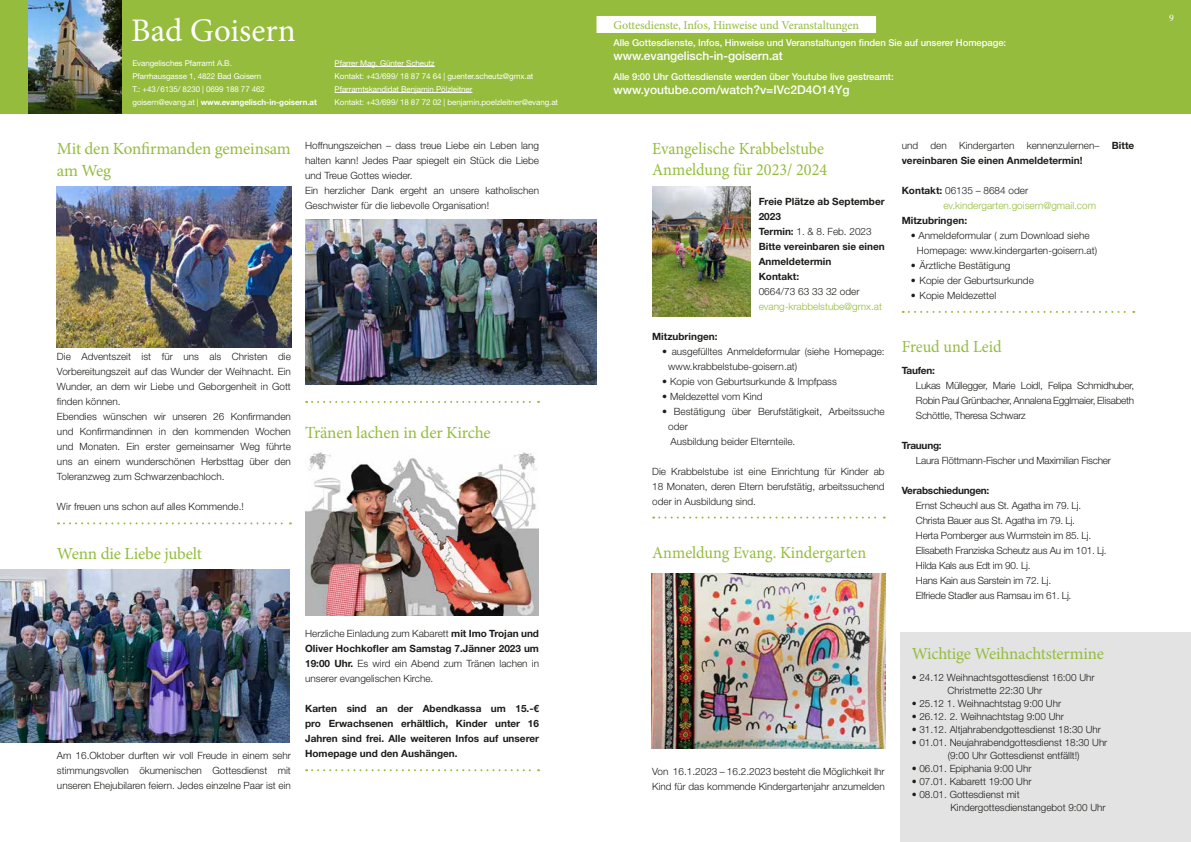
<style>
.page{position:relative;width:1191px;height:842px;background:#fff}
.page>*{position:absolute;margin:0;border:0;box-sizing:border-box;transform-origin:0 0}
.t1{font:32.9px "Minion Pro";letter-spacing:.005em;color:#fff}
.t2{font:17px/22px "Minion Pro";letter-spacing:-.01em;color:#95bc3d}
.t3{font:17px/20.4px "Minion Pro";letter-spacing:-.01em;color:#95bc3d;scale:.95 1}
.t4{font:500 12px "Helvetica Neue LT Std";letter-spacing:-.005em;color:#fff}
.t5{font:12px "Minion Pro";letter-spacing:-.01em;color:#95bc3d}
.t6{font:300 10px/15px "Helvetica Neue LT Std";color:#1d1d1b}
.t7{font:700 10px/15px "Helvetica Neue LT Std";color:#1d1d1b}
.t8{font:300 10px/15px "Helvetica Neue LT Std";letter-spacing:-.02em;color:#1d1d1b}
.t9{font:300 10px/15px "Helvetica Neue LT Std";color:#95bc3d}
.t10{font:700 10px "Helvetica Neue LT Std";letter-spacing:-.02em;color:#1d1d1b}
.t11{font:10px "Minion Pro";color:#fff}
.t12{font:500 9.5px "Helvetica Neue LT Std";letter-spacing:-.005em;color:#fff}
.t13{font:8px/13px "Helvetica Neue LT Std";letter-spacing:-.01em;color:#fff}
.s1{font-weight:700}
.s2{font-weight:300}
.s3{font-weight:700;color:#1d1d1b}
.s4{color:#1d1d1b}
</style>
<div class="page">
<div style="left:0;top:0;width:1191px;height:113px;background:#95bc3d"></div>
<img style="left:28px;top:0;width:94px;height:113px">
<div style="left:596px;top:16px;width:280px;height:17px;background:#fff"></div>
<svg style="left:653px;top:516px;width:231px;height:2px"></svg>
<svg style="left:902px;top:311px;width:232px;height:2px"></svg>
<hr style="left:334px;top:66px;width:101px;height:1px;background:#fff">
<hr style="left:334px;top:92px;width:138px;height:1px;background:#fff">
<div style="left:900px;top:633px;width:291px;height:209px;background:#e3e3e3"></div>
<svg style="left:58px;top:522px;width:233px;height:2px"></svg>
<svg style="left:306px;top:401px;width:233px;height:2px"></svg>
<svg style="left:306px;top:769px;width:233px;height:2px"></svg>
<img style="left:305px;top:451px;width:234px;height:165px">
<img style="left:651px;top:573px;width:234px;height:175px">
<img style="left:305px;top:220px;width:291px;height:165px">
<img style="left:0;top:570px;width:290px;height:172px">
<img style="left:57px;top:186px;width:234px;height:161px">
<img style="left:652px;top:186px;width:98px;height:131px">
<h1 class="t1" style="left:131px;top:8px;width:166px">Bad Goisern</h1>
<p class="t13" style="left:132px;top:56px;width:186px">Evangelisches Pfarramt A.B.<br>Pfarrhausgasse 1, 4822 Bad Goisern<br>T.: +43/6135/ 8230 | 0699 188 77 462 goisern@evang.at | <span class="s1">www.evangelisch-in-goisern.at</span></p>
<p class="t13" style="left:334px;top:56px;width:225px">Pfarrer Mag. Günter Scheutz<br>Kontakt: +43/699/ 18 87 74 64 | guenter.scheutz@gmx.at Pfarramtskandidat Benjamin Pölzleitner<br>Kontakt: +43/699/ 18 87 72 02 | benjamin.poelzleitner@evang.at</p>
<h2 class="t2" style="left:57px;top:138px;width:235px">Mit den Konfirmanden gemeinsam am Weg</h2>
<p class="t6" style="left:305px;top:138px;width:235px">Hoffnungszeichen – dass treue Liebe ein Leben lang halten kann! Jedes Paar spiegelt ein Stück die Liebe und Treue Gottes wieder.<br>Ein herzlicher Dank ergeht an unsere katholischen Geschwister für die liebevolle Organisation!</p>
<p class="t6" style="left:57px;top:349px;width:235px">Die Adventszeit ist für uns als Christen die Vorbereitungszeit auf das Wunder der Weihnacht. Ein Wunder, an dem wir Liebe und Geborgenheit in Gott finden können.<br>Ebendies wünschen wir unseren 26 Konfirmanden und Konfirmandinnen in den kommenden Wochen und Monaten. Ein erster gemeinsamer Weg führte uns an einem wunderschönen Herbsttag über den Toleranzweg zum Schwarzenbachloch.</p>
<p class="t6" style="left:57px;top:499px;width:188px">Wir freuen uns schon auf alles Kommende.!</p>
<h2 class="t2" style="left:57px;top:543px;width:146px">Wenn die Liebe jubelt</h2>
<h2 class="t2" style="left:305px;top:422px;width:187px">Tränen lachen in der Kirche</h2>
<p class="t6" style="left:57px;top:747px;width:235px;text-align:justify">Am 16.Oktober durften wir voll Freude in einem sehr stimmungsvollen ökumenischen Gottesdienst mit unseren Ehejubilaren feiern. Jedes einzelne Paar ist ein</p>
<p class="t6" style="left:305px;top:626px;width:235px;text-align:justify">Herzliche Einladung zum Kabarett <span class="s1">mit Imo Trojan und Oliver Hochkofler am Samstag 7.Jänner 2023 um 19:00 Uhr.</span> Es wird ein Abend zum Tränen lachen in unserer evangelischen Kirche.</p>
<p class="t7" style="left:305px;top:701px;width:235px;text-align:justify">Karten sind an der Abendkassa um 15.-€ pro Erwachsenen erhältlich, Kinder unter 16<br>Jahren sind frei. Alle weiteren Infos auf unserer Homepage und den Aushängen.</p>
<p class="t5" style="left:613px;top:17px;width:247px">Gottesdienste, Infos, Hinweise und Veranstaltungen</p>
<p class="t12" style="left:613px;top:37px;width:394px">Alle Gottesdienste, Infos, Hinweise und Veranstaltungen finden Sie auf unserer Homepage:</p>
<p class="t4" style="left:613px;top:49px;width:171px">www.evangelisch-in-goisern.at</p>
<p class="t12" style="left:613px;top:71px;width:282px">Alle 9:00 Uhr Gottesdienste werden über Youtube live gestreamt:</p>
<p class="t4" style="left:613px;top:83px;width:237px">www.youtube.com/watch?v=IVc2D4O14Yg</p>
<h2 class="t3" style="left:652px;top:139px;width:186px">Evangelische Krabbelstube<br>Anmeldung für 2023/ 2024</h2>
<p class="t7" style="left:758px;top:193px;width:127px">Freie Plätze ab September<br>2023<br>Termin: <span class="s2">1. &amp; 8. Feb. 2023<br></span>Bitte vereinbaren sie einen<br>Anmeldetermin<br>Kontakt:</p>
<p class="t6" style="left:758px;top:283px;width:102px">0664/73 63 33 32 oder</p>
<p class="t9" style="left:758px;top:298px;width:125px">evang-krabbelstube@gmx.at</p>
<p class="t7" style="left:652px;top:328px;width:67px">Mitzubringen:</p>
<p class="t6" style="left:668px;top:343px;width:218px;text-indent:-6px">• ausgefülltes Anmeldeformular (siehe Homepage: www.krabbelstube-goisern.at)</p>
<p class="t6" style="left:662px;top:373px;width:176px">• Kopie von Geburtsurkunde &amp; Impfpass</p>
<p class="t6" style="left:662px;top:388px;width:102px">• Meldezettel vom Kind</p>
<p class="t6" style="left:668px;top:403px;width:218px;text-indent:-6px">• Bestätigung über Berufstätigkeit, Arbeitssuche oder<br>Ausbildung beider Elternteile.</p>
<p class="t6" style="left:652px;top:463px;width:234px;text-align:justify">Die Krabbelstube ist eine Einrichtung für Kinder ab 18 Monaten, deren Eltern berufstätig, arbeitssuchend oder in Ausbildung sind.</p>
<h2 class="t3" style="left:652px;top:542px;width:227px">Anmeldung Evang. Kindergarten</h2>
<p class="t7" style="left:901px;top:138px;width:234px"><span class="s2">und den Kindergarten kennenzulernen–</span> Bitte vereinbaren Sie einen Anmeldetermin!</p>
<p class="t9" style="left:943px;top:183px;width:154px;text-indent:-42px"><span class="s3">Kontakt:</span> <span class="s4">06135 – 8684 oder </span>ev.kindergarten.goisern@gmail.com</p>
<p class="t7" style="left:901px;top:213px;width:67px">Mitzubringen:</p>
<p class="t6" style="left:916px;top:228px;width:182px;text-indent:-6px">• Anmeldeformular ( zum Download siehe<br>Homepage: www.kindergarten-goisern.at)</p>
<p class="t6" style="left:910px;top:258px;width:101px">• Ärztliche Bestätigung</p>
<p class="t6" style="left:910px;top:273px;width:125px">• Kopie der Geburtsurkunde</p>
<p class="t6" style="left:910px;top:288px;width:87px">• Kopie Meldezettel</p>
<h2 class="t3" style="left:901px;top:336px;width:107px">Freud und Leid</h2>
<p class="t7" style="left:901px;top:363px;width:35px">Taufen:</p>
<p class="t6" style="left:916px;top:378px;width:220px;text-align:justify">Lukas Müllegger, Marie Loidl, Felipa Schmidhuber, Robin Paul Grünbacher, Annalena Egglmaier, Elisabeth Schöttle, Theresa Schwarz</p>
<p class="t10" style="left:901px;top:439px;width:41px">Trauung:</p>
<p class="t8" style="left:916px;top:453px;width:197px">Laura Flöttmann-Fischer und Maximilian Fischer</p>
<p class="t10" style="left:901px;top:484px;width:89px">Verabschiedungen:</p>
<p class="t8" style="left:916px;top:498px;width:192px">Ernst Scheuchl aus St. Agatha im 79. Lj.<br>Christa Bauer aus St. Agatha im 79. Lj.<br>Herta Pomberger aus Wurmstein im 85. Lj.<br>Elisabeth Franziska Scheutz aus Au im 101. Lj.<br>Hilda Kals aus Edt im 90. Lj.<br>Hans Kain aus Sarstein im 72. Lj.<br>Elfriede Stadler aus Ramsau im 61. Lj.</p>
<p class="t6" style="left:652px;top:763px;width:234px">Von 16.1.2023 – 16.2.2023 besteht die Möglichkeit Ihr<br>Kind für das kommende Kindergartenjahr anzumelden</p>
<h2 class="t2" style="left:911px;top:643px;width:194px">Wichtige Weihnachtstermine</h2>
<p class="t6" style="left:947px;top:671px;width:149px;line-height:13px;text-indent:-36px">• 24.12 Weihnachtsgottesdienst 16:00 Uhr<br>Christmette 22:30 Uhr</p>
<p class="t6" style="left:911px;top:696px;width:151px">• 25.12 1. Weihnachtstag 9:00 Uhr</p>
<p class="t6" style="left:911px;top:709px;width:154px">• 26.12. 2. Weihnachtstag 9:00 Uhr</p>
<p class="t6" style="left:911px;top:722px;width:191px">• 31.12. Altjahrabendgottesdienst 18:30 Uhr</p>
<p class="t6" style="left:947px;top:736px;width:161px;line-height:13px;text-indent:-36px">• 01.01. Neujahrabendgottesdienst 18:30 Uhr (9:00 Uhr Gottesdienst entfällt!)</p>
<p class="t6" style="left:911px;top:761px;width:121px">• 06.01. Epiphania 9:00 Uhr</p>
<p class="t6" style="left:911px;top:774px;width:121px">• 07.01. Kabarett 19:00 Uhr</p>
<p class="t6" style="left:950px;top:788px;width:157px;line-height:13px;text-indent:-39px">• 08.01. Gottesdienst mit<br>Kindergottesdienstangebot 9:00 Uhr</p>
<p class="t11" style="left:1169px;top:12px;width:6px">9</p>
</div>
